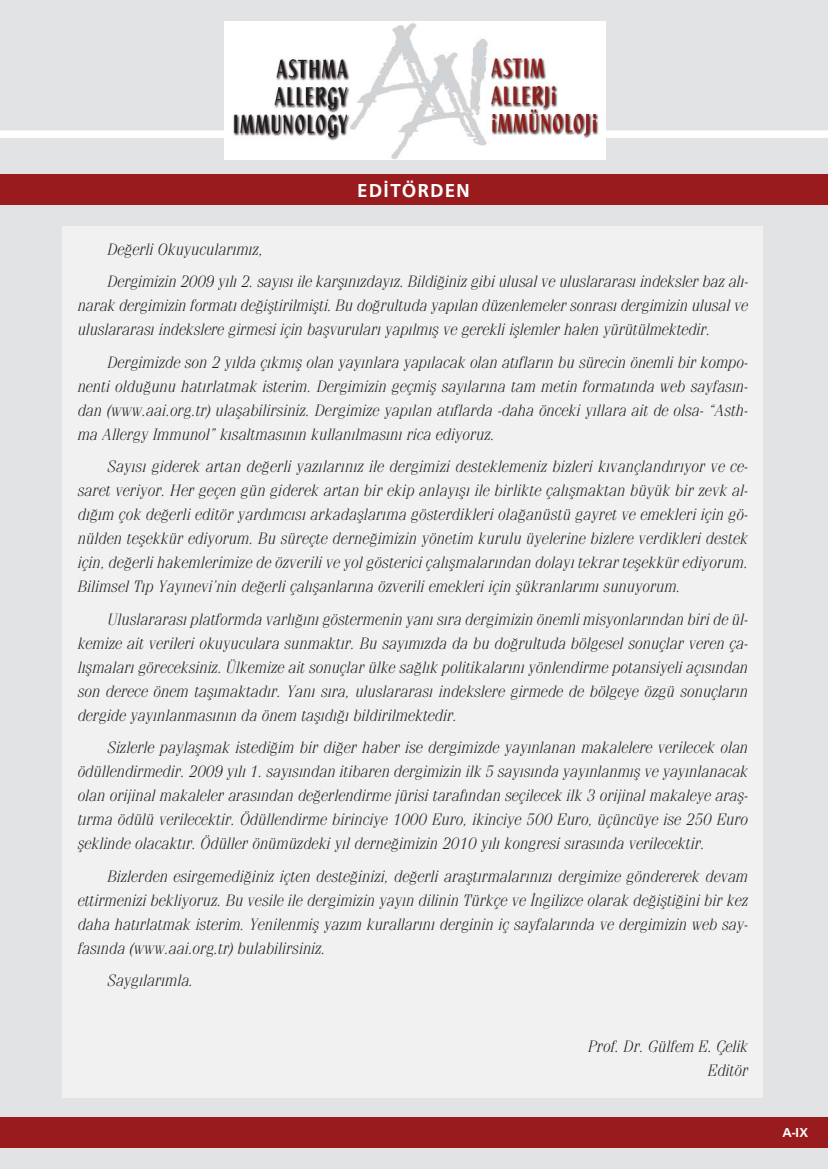
<style>
.page{position:relative;width:828px;height:1169px;background:#fff}
.page>*{position:absolute;margin:0;border:0;box-sizing:border-box;transform-origin:0 0}
.t1{font:700 19.5px "Frutiger";letter-spacing:.055em;color:#fff}
.t2{font:italic 300 16.5px/24px "Fenice";color:#231f20;text-align:justify}
.t3{font:700 13.5px "Frutiger";color:#fff}
</style>
<div class="page">
<div style="left:0;top:0;width:828px;height:1168px;background:#e2e3e4"></div>
<div style="left:0;top:175px;width:828px;height:30px;background:#991b1e"></div>
<div style="left:0;top:1117px;width:828px;height:31px;background:#991b1e"></div>
<div style="left:0;top:130px;width:828px;height:8px;background:#fff"></div>
<img style="left:226px;top:21px;width:376px;height:138px">
<div style="left:63px;top:226px;width:700px;height:872px;background:#f1f1f2"></div>
<p class="t1" style="left:357px;top:183px;width:114px">ED‹TÖRDEN</p>
<p class="t2" style="left:107px;top:234px;width:642px;line-height:32.5px">De¤erli Okuyucular›m›z,<br>Dergimizin 2009 y›l› 2. say›s› ile karfl›n›zday›z. Bildi¤iniz gibi ulusal ve uluslararas› indeksler baz al›-</p>
<p class="t2" style="left:78px;top:295px;width:672px">narak dergimizin format› de¤ifltirilmiflti. Bu do¤rultuda yap›lan düzenlemeler sonras› dergimizin ulusal ve uluslararas› indekslere girmesi için baflvurular› yap›lm›fl ve gerekli ifllemler halen yürütülmektedir.</p>
<p class="t2" style="left:78px;top:352px;width:672px;text-indent:30px">Dergimizde son 2 y›lda ç›km›fl olan yay›nlara yap›lacak olan at›flar›n bu sürecin önemli bir kompo&shy;nenti oldu¤unu hat›rlatmak isterim. Dergimizin geçmifl say›lar›na tam metin format›nda web sayfas›n&shy;dan (www.aai.org.tr) ulaflabilirsiniz. Dergimize yap›lan at›flarda -daha önceki y›llara ait de olsa- “Asth&shy;ma Allergy Immunol” k›saltmas›n›n kullan›lmas›n› rica ediyoruz.</p>
<p class="t2" style="left:78px;top:456px;width:672px;text-indent:30px">Say›s› giderek artan de¤erli yaz›lar›n›z ile dergimizi desteklemeniz bizleri k›vançland›r›yor ve ce&shy;saret veriyor. Her geçen gün giderek artan bir ekip anlay›fl› ile birlikte çal›flmaktan büyük bir zevk al&shy;d›¤›m çok de¤erli editör yard›mc›s› arkadafllar›ma gösterdikleri ola¤anüstü gayret ve emekleri için gö&shy;nülden teflekkür ediyorum. Bu süreçte derne¤imizin yönetim kurulu üyelerine bizlere verdikleri destek için, de¤erli hakemlerimize de özverili ve yol gösterici çal›flmalar›ndan dolay› tekrar teflekkür ediyorum.<br>Bilimsel T›p Yay›nevi’nin de¤erli çal›flanlar›na özverili emekleri için flükranlar›m› sunuyorum.</p>
<p class="t2" style="left:78px;top:609px;width:672px;text-indent:30px">Uluslararas› platformda varl›¤›n› göstermenin yan› s›ra dergimizin önemli misyonlar›ndan biri de ül&shy;kemize ait verileri okuyuculara sunmakt›r. Bu say›m›zda da bu do¤rultuda bölgesel sonuçlar veren ça&shy;l›flmalar› göreceksiniz. Ülkemize ait sonuçlar ülke sa¤l›k politikalar›n› yönlendirme potansiyeli aç›s›ndan son derece önem tafl›maktad›r. Yan› s›ra, uluslararas› indekslere girmede de bölgeye özgü sonuçlar›n dergide yay›nlanmas›n›n da önem tafl›d›¤› bildirilmektedir.</p>
<p class="t2" style="left:78px;top:737px;width:672px;text-indent:30px">Sizlerle paylaflmak istedi¤im bir di¤er haber ise dergimizde yay›nlanan makalelere verilecek olan ödüllendirmedir. 2009 y›l› 1. say›s›ndan itibaren dergimizin ilk 5 say›s›nda yay›nlanm›fl ve yay›nlanacak olan orijinal makaleler aras›ndan de¤erlendirme jürisi taraf›ndan seçilecek ilk 3 orijinal makaleye arafl&shy;t›rma ödülü verilecektir. Ödüllendirme birinciye 1000 Euro, ikinciye 500 Euro, üçüncüye ise 250 Euro fleklinde olacakt›r. Ödüller önümüzdeki y›l derne¤imizin 2010 y›l› kongresi s›ras›nda verilecektir.</p>
<p class="t2" style="left:78px;top:866px;width:672px;text-indent:30px">Bizlerden esirgemedi¤iniz içten deste¤inizi, de¤erli araflt›rmalar›n›z› dergimize göndererek devam ettirmenizi bekliyoruz. Bu vesile ile dergimizin yay›n dilinin Türkçe ve ‹ngilizce olarak de¤iflti¤ini bir kez daha hat›rlatmak isterim. Yenilenmifl yaz›m kurallar›n› derginin iç sayfalar›nda ve dergimizin web say&shy;fas›nda (www.aai.org.tr) bulabilirsiniz.</p>
<p class="t2" style="left:107px;top:970px;width:87px">Sayg›lar›mla.</p>
<p class="t2" style="left:588px;top:1035px;width:162px;text-align:right">Prof. Dr. Gülfem E. Çelik<br>Editör</p>
<p class="t3" style="left:783px;top:1127px;width:27px">A-IX</p>
</div>
